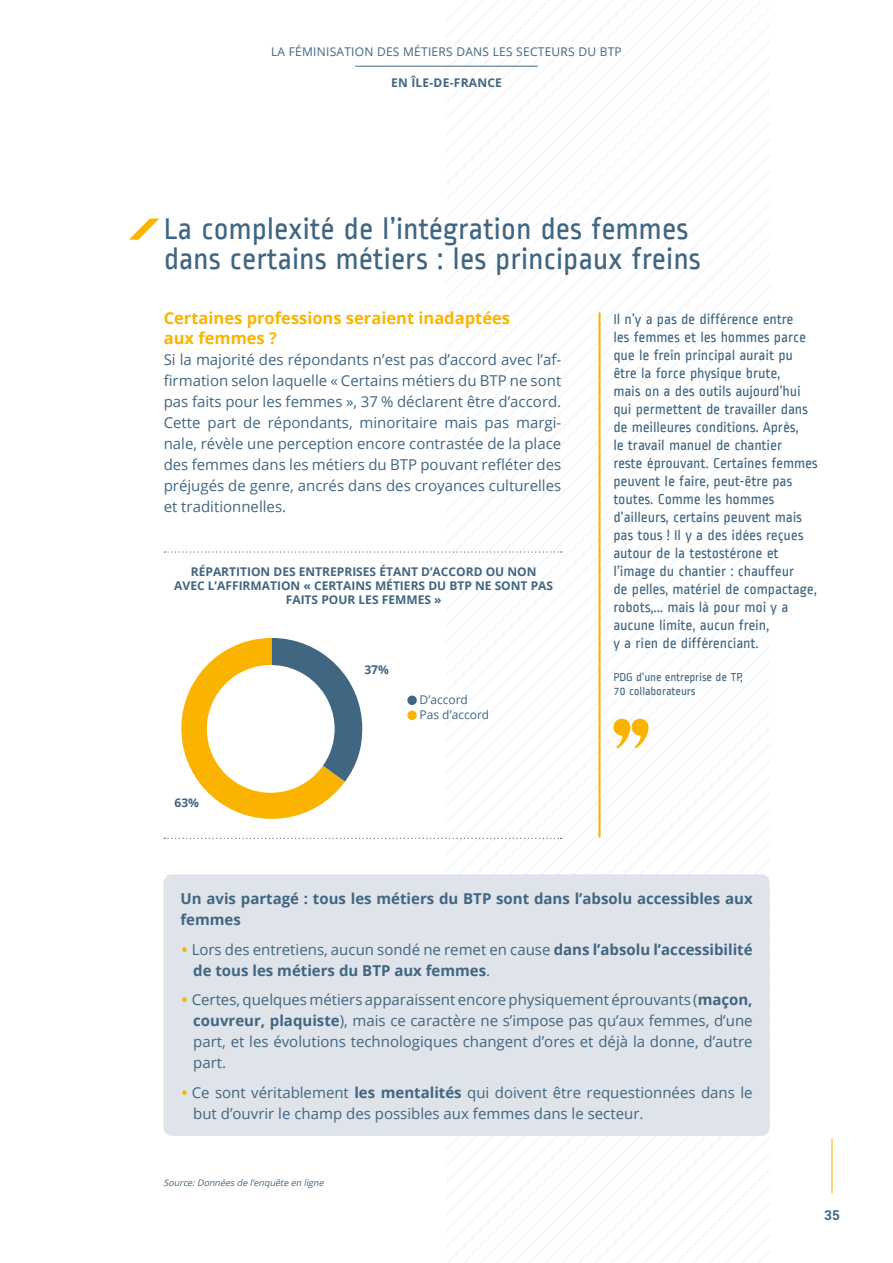
<style>
.page{position:relative;width:893px;height:1263px;background:#fff}
.page>*{position:absolute;margin:0;border:0;box-sizing:border-box;transform-origin:0 0}
.t1{font:31.5px/30px "Ropa Sans";letter-spacing:-.01em;color:#416681}
.t2{font:700 16.5px/19.8px "Open Sans";color:#fab400}
.t3{font:15px/21px "Open Sans";color:#416681;text-align:justify}
.t4{font:15px/18px "Ropa Sans";letter-spacing:-.01em;color:#416681}
.t5{font:700 15px/21px "Open Sans";color:#416681}
.t6{font:700 13.5px "Roboto";color:#416681}
.t7{font:700 12px/14.4px "Open Sans";color:#416681;text-align:center}
.t8{font:12px "Open Sans";letter-spacing:.02em;color:#416681}
.t9{font:12px/14.4px "Ropa Sans";letter-spacing:-.01em;color:#416681}
.t10{font:12px/15px "Open Sans";color:#416681}
.t11{font:700 12px "Open Sans";letter-spacing:.02em;color:#416681}
.t12{font:italic 9px "Open Sans";color:#416681}
.s1{color:#fab400}
.s2{font-weight:400}
.s3{font-weight:700;color:#fab400}
.s4{font-weight:700}
</style>
<div class="page">
<svg style="left:446px;top:0;width:324px;height:1263px"></svg>
<hr style="left:355px;top:66px;width:182px;height:1px;background:#416681">
<hr style="left:832px;top:1139px;width:1px;height:54px;background:#fab400">
<svg style="left:181px;top:638px;width:181px;height:181px"></svg>
<hr style="left:598px;top:313px;width:3px;height:524px;background:#fab400">
<svg style="left:129px;top:219px;width:30px;height:21px"></svg>
<div style="left:163px;top:874px;width:607px;height:262px;background:#dfe3ea;border-radius:9px"></div>
<svg style="left:164px;top:838px;width:398px;height:1px"></svg>
<svg style="left:164px;top:551px;width:398px;height:2px"></svg>
<div style="left:407px;top:695px;width:10px;height:10px;background:#416681;border-radius:50%"></div>
<div style="left:407px;top:710px;width:10px;height:10px;background:#fab400;border-radius:50%"></div>
<div style="left:207px;top:665px;width:128px;height:128px;background:#fff;border-radius:50%"></div>
<svg style="left:613px;top:718px;width:38px;height:30px"></svg>
<p class="t8" style="left:271px;top:43px;width:352px">LA FÉMINISATION DES MÉTIERS DANS LES SECTEURS DU BTP</p>
<p class="t11" style="left:391px;top:74px;width:112px">EN ÎLE-DE-FRANCE</p>
<h1 class="t1" style="left:164px;top:214px;width:539px">La complexité de l’intégration des femmes dans certains métiers : les principaux freins</h1>
<p class="t2" style="left:164px;top:308px;width:348px">Certaines professions seraient inadaptées aux femmes ?</p>
<p class="t3" style="left:164px;top:349px;width:399px">Si la majorité des répondants n’est pas d’accord avec l’af&shy;firmation selon laquelle « Certains métiers du BTP ne sont pas faits pour les femmes », 37 % déclarent être d’accord.<br>Cette part de répondants, minoritaire mais pas margi&shy;nale, révèle une perception encore contrastée de la place des femmes dans les métiers du BTP pouvant refléter des préjugés de genre, ancrés dans des croyances culturelles et traditionnelles.</p>
<p class="t7" style="left:174px;top:564px;width:380px">RÉPARTITION DES ENTREPRISES ÉTANT D’ACCORD OU NON<br>AVEC L’AFFIRMATION « CERTAINS MÉTIERS DU BTP NE SONT PAS<br>FAITS POUR LES FEMMES »</p>
<p class="t7" style="left:174px;top:795px;width:26px">63%</p>
<p class="t7" style="left:364px;top:662px;width:26px">37%</p>
<p class="t10" style="left:420px;top:692px;width:71px">D’accord<br>Pas d’accord</p>
<p class="t4" style="left:613px;top:311px;width:206px">Il n’y a pas de différence entre<br>les femmes et les hommes parce que le frein principal aurait pu être la force physique brute,<br>mais on a des outils aujourd’hui qui permettent de travailler dans de meilleures conditions. Après,<br>le travail manuel de chantier<br>reste éprouvant. Certaines femmes peuvent le faire, peut-être pas toutes. Comme les hommes d’ailleurs, certains peuvent mais pas tous ! Il y a des idées reçues autour de la testostérone et l’image du chantier : chauffeur<br>de pelles, matériel de compactage, robots,... mais là pour moi y a aucune limite, aucun frein,<br>y a rien de différenciant.</p>
<p class="t9" style="left:613px;top:670px;width:131px">PDG d’une entreprise de TP,<br>70 collaborateurs</p>
<p class="t5" style="left:180px;top:888px;width:574px">Un avis partagé : tous les métiers du BTP sont dans l’absolu accessibles aux femmes</p>
<p class="t5" style="left:193px;top:938px;width:561px;text-indent:-11px"><span class="s1">•</span> <span class="s2">Lors des entretiens, aucun sondé ne remet en cause</span> dans l’absolu l’accessibilité de tous les métiers du BTP aux femmes<span class="s2">.</span></p>
<p class="t3" style="left:193px;top:989px;width:561px;text-indent:-11px"><span class="s3">•</span> Certes, quelques métiers apparaissent encore physiquement éprouvants (<span class="s4">maçon, couvreur, plaquiste</span>), mais ce caractère ne s’impose pas qu’aux femmes, d’une part, et les évolutions technologiques changent d’ores et déjà la donne, d’autre part.</p>
<p class="t3" style="left:193px;top:1081px;width:561px;text-indent:-11px"><span class="s3">•</span> Ce sont véritablement <span class="s4">les mentalités</span> qui doivent être requestionnées dans le but d’ouvrir le champ des possibles aux femmes dans le secteur.</p>
<p class="t12" style="left:163px;top:1177px;width:164px">Source:Données de l’enquête en ligne</p>
<p class="t6" style="left:824px;top:1206px;width:17px">35</p>
</div>
